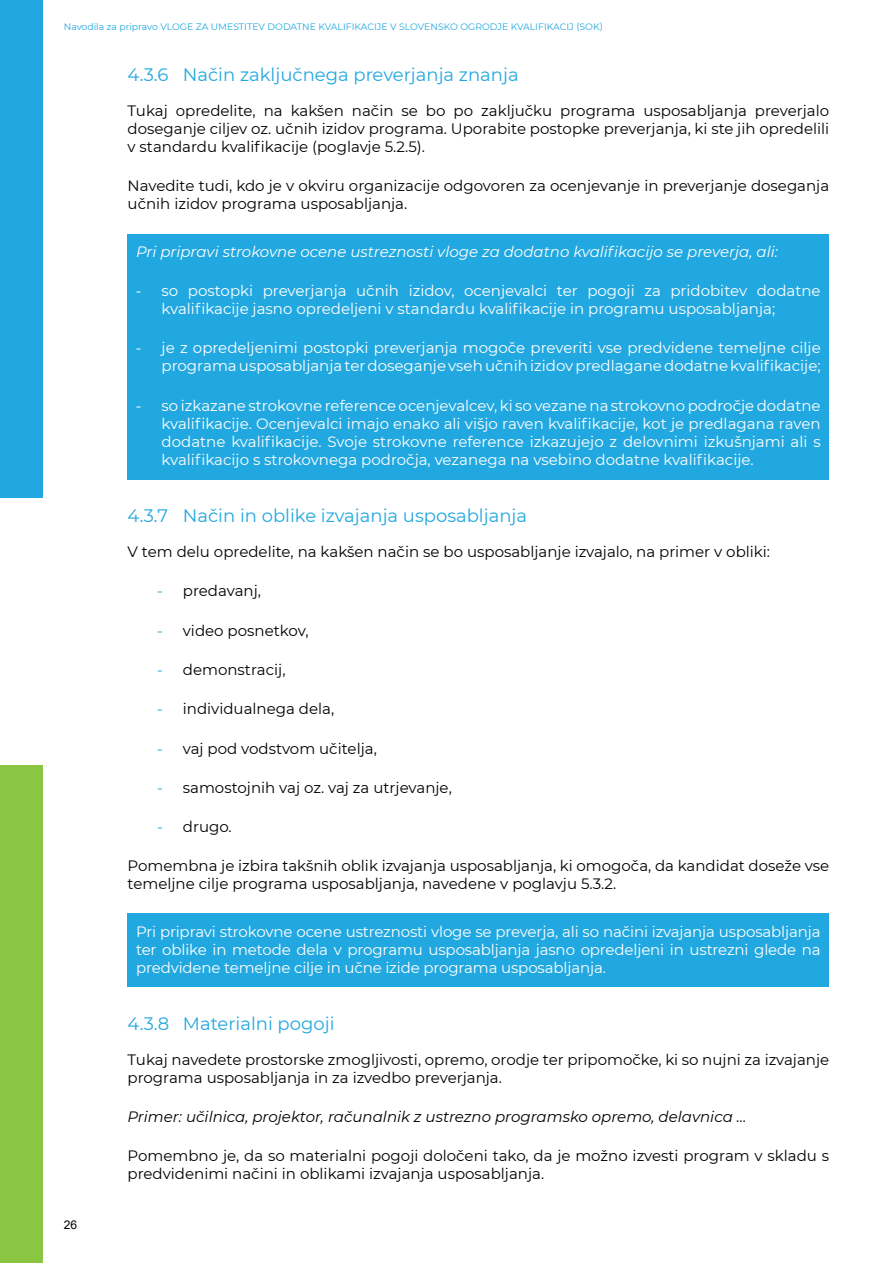
<style>
.page{position:relative;width:893px;height:1263px;background:#fff}
.page>*{position:absolute;margin:0;border:0;box-sizing:border-box;transform-origin:0 0}
.Poglavje_1_1_1{font:18px "Montserrat";color:#22a8e0}
.Tekst{font:15px/18px "Montserrat";color:#000}
.Tekst-2{font:15px/18px "Montserrat";color:#fff;text-align:justify}
.Italic{font:italic 15px "Montserrat";color:#fff}
.Italic-2{font:italic 15px "Montserrat";color:#000}
.t1{font:12px "Arial";color:#000}
.t2{font:9.3px "Montserrat";color:#22a8e0}
.s1{font-family:"Century Gothic"}
.s2{font-family:"Century Gothic";color:#22a8e0}
</style>
<div class="page">
<div style="left:0;top:0;width:43px;height:497px;background:#22a8e0"></div>
<div style="left:0;top:765px;width:43px;height:498px;background:#8ac641"></div>
<div style="left:128px;top:234px;width:701px;height:245px;background:#22a8e0"></div>
<div style="left:128px;top:913px;width:701px;height:74px;background:#22a8e0"></div>
<p class="t2" style="left:64px;top:21px;width:541px">Navodila za pripravo VLOGE ZA UMESTITEV DODATNE KVALIFIKACIJE V SLOVENSKO OGRODJE KVALIFIKACIJ (SOK)</p>
<p class="Poglavje_1_1_1" style="left:128px;top:62px;width:393px">4.3.6 Način zaključnega preverjanja znanja</p>
<p class="Tekst" style="left:128px;top:101px;width:703px;text-align:justify">Tukaj opredelite, na kakšen način se bo po zaključku programa usposabljanja preverjalo doseganje ciljev oz. učnih izidov programa. Uporabite postopke preverjanja, ki ste jih opredelili v standardu kvalifikacije (poglavje 5.2.5).</p>
<p class="Tekst" style="left:128px;top:177px;width:703px">Navedite tudi, kdo je v okviru organizacije odgovoren za ocenjevanje in preverjanje doseganja učnih izidov programa usposabljanja.</p>
<p class="Italic" style="left:136px;top:241px;width:643px">Pri pripravi strokovne ocene ustreznosti vloge za dodatno kvalifikacijo se preverja, ali:</p>
<p class="Tekst-2" style="left:162px;top:281px;width:661px;text-indent:-26px"><span class="s1">-</span> so postopki preverjanja učnih izidov, ocenjevalci ter pogoji za pridobitev dodatne kvalifikacije jasno opredeljeni v standardu kvalifikacije in programu usposabljanja;</p>
<p class="Tekst-2" style="left:136px;top:338px;width:686px;text-align:right"><span class="s1">-</span> je z opredeljenimi postopki preverjanja mogoče preveriti vse predvidene temeljne cilje programausposabljanjaterdoseganjevsehučnihizidovpredlaganedodatnekvalifikacije;</p>
<p class="Tekst-2" style="left:162px;top:396px;width:661px;text-indent:-26px"><span class="s1">-</span> so izkazane strokovne reference ocenjevalcev, ki so vezane na strokovno področje dodatne kvalifikacije. Ocenjevalci imajo enako ali višjo raven kvalifikacije, kot je predlagana raven dodatne kvalifikacije. Svoje strokovne reference izkazujejo z delovnimi izkušnjami ali s kvalifikacijo s strokovnega področja, vezanega na vsebino dodatne kvalifikacije.</p>
<p class="Poglavje_1_1_1" style="left:128px;top:503px;width:401px">4.3.7 Način in oblike izvajanja usposabljanja</p>
<p class="Tekst" style="left:128px;top:542px;width:644px">V tem delu opredelite, na kakšen način se bo usposabljanje izvajalo, na primer v obliki:</p>
<p class="Tekst" style="left:157px;top:582px;width:105px"><span class="s2">-</span> predavanj,</p>
<p class="Tekst" style="left:157px;top:621px;width:153px"><span class="s2">-</span> video posnetkov,</p>
<p class="Tekst" style="left:157px;top:660px;width:130px"><span class="s2">-</span> demonstracij,</p>
<p class="Tekst" style="left:157px;top:699px;width:178px"><span class="s2">-</span> individualnega dela,</p>
<p class="Tekst" style="left:157px;top:739px;width:221px"><span class="s2">-</span> vaj pod vodstvom učitelja,</p>
<p class="Tekst" style="left:157px;top:778px;width:296px"><span class="s2">-</span> samostojnih vaj oz. vaj za utrjevanje,</p>
<p class="Tekst" style="left:157px;top:817px;width:76px"><span class="s2">-</span> drugo.</p>
<p class="Tekst" style="left:128px;top:856px;width:703px">Pomembna je izbira takšnih oblik izvajanja usposabljanja, ki omogoča, da kandidat doseže vse temeljne cilje programa usposabljanja, navedene v poglavju 5.3.2.</p>
<p class="Tekst-2" style="left:136px;top:922px;width:686px">Pri pripravi strokovne ocene ustreznosti vloge se preverja, ali so načini izvajanja usposabljanja ter oblike in metode dela v programu usposabljanja jasno opredeljeni in ustrezni glede na predvidene temeljne cilje in učne izide programa usposabljanja.</p>
<p class="t1" style="left:64px;top:1217px;width:15px">26</p>
<p class="Poglavje_1_1_1" style="left:128px;top:1011px;width:208px">4.3.8 Materialni pogoji</p>
<p class="Tekst" style="left:128px;top:1050px;width:703px">Tukaj navedete prostorske zmogljivosti, opremo, orodje ter pripomočke, ki so nujni za izvajanje programa usposabljanja in za izvedbo preverjanja.</p>
<p class="Italic-2" style="left:128px;top:1106px;width:620px">Primer: učilnica, projektor, računalnik z ustrezno programsko opremo, delavnica …</p>
<p class="Tekst" style="left:128px;top:1146px;width:703px">Pomembno je, da so materialni pogoji določeni tako, da je možno izvesti program v skladu s predvidenimi načini in oblikami izvajanja usposabljanja.</p>
</div>
